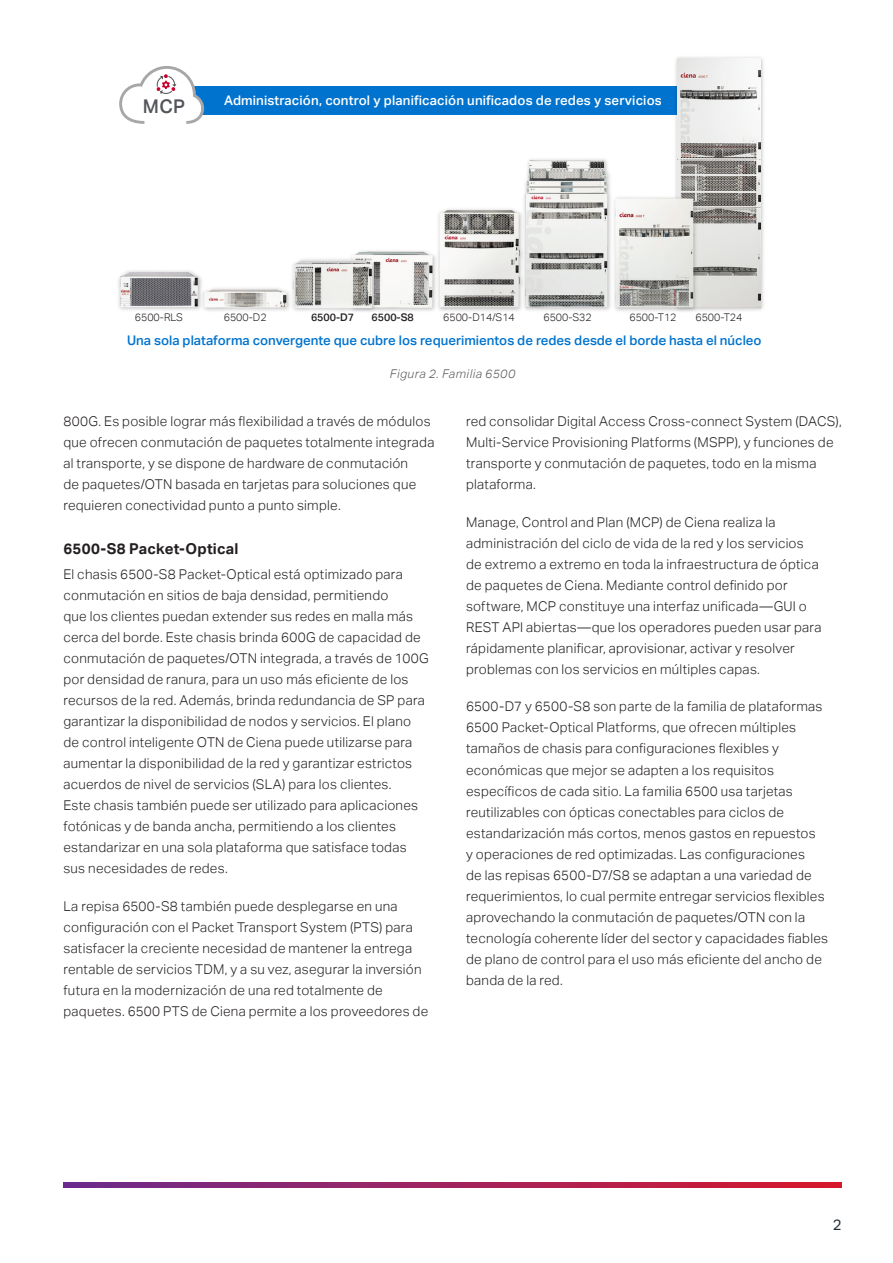
<style>
.page{position:relative;width:893px;height:1263px;background:#fff}
.page>*{position:absolute;margin:0;border:0;box-sizing:border-box;transform-origin:0 0}
.t1{font:500 18.9px "Aktiv Grotesk";color:#54555a}
.Headline_for_body_co{font:700 15px "Aktiv Grotesk";letter-spacing:.015em;color:#231f20}
.t2{font:15px "Aktiv Grotesk";color:#252f37}
.Body_Copy{font:300 13.5px/21px "Aktiv Grotesk";letter-spacing:.02em;color:#231f20}
.t3{font:500 13.2px "Aktiv Grotesk";color:#0073ce}
.t4{font:500 13.2px "Aktiv Grotesk";letter-spacing:.01em;color:#fff}
.Figure_Caption{font:italic 300 12px "Aktiv Grotesk";letter-spacing:.05em;color:#57585a}
.t5{font:300 10.65px "Aktiv Grotesk";color:#231f20}
.t6{font:500 10.65px "Aktiv Grotesk";color:#231f20}
</style>
<div class="page">
<svg style="left:63px;top:1183px;width:779px;height:4px;background:#a1225c"></svg>
<div style="left:137px;top:86px;width:609px;height:28px;background:#0073ce"></div>
<img style="left:118px;top:271px;width:83px;height:39px">
<img style="left:199px;top:285px;width:90px;height:26px">
<img style="left:204px;top:289px;width:83px;height:19px">
<img style="left:351px;top:251px;width:83px;height:58px">
<img style="left:289px;top:256px;width:89px;height:57px">
<img style="left:291px;top:258px;width:83px;height:53px">
<img style="left:437px;top:209px;width:84px;height:100px">
<img style="left:662px;top:57px;width:102px;height:254px">
<img style="left:677px;top:58px;width:84px;height:249px">
<img style="left:617px;top:194px;width:82px;height:118px">
<img style="left:615px;top:197px;width:81px;height:113px">
<img style="left:521px;top:174px;width:94px;height:137px">
<img style="left:524px;top:159px;width:85px;height:150px">
<svg style="left:119px;top:66px;width:85px;height:58px"></svg>
<p class="t1" style="left:143px;top:96px;width:44px">MCP</p>
<p class="t4" style="left:224px;top:93px;width:439px">Administración, control y planificación unificados de redes y servicios</p>
<p class="t5" style="left:135px;top:311px;width:50px">6500-RLS</p>
<p class="t5" style="left:224px;top:311px;width:44px">6500-D2</p>
<p class="t6" style="left:311px;top:311px;width:45px">6500-D7</p>
<p class="t6" style="left:371px;top:311px;width:44px">6500-S8</p>
<p class="t5" style="left:443px;top:311px;width:73px">6500-D14/S14</p>
<p class="t5" style="left:543px;top:311px;width:50px">6500-S32</p>
<p class="t5" style="left:629px;top:311px;width:49px">6500-T12</p>
<p class="t5" style="left:695px;top:311px;width:49px">6500-T24</p>
<p class="t3" style="left:127px;top:333px;width:636px">Una sola plataforma convergente que cubre los requerimientos de redes desde el borde hasta el núcleo</p>
<p class="Figure_Caption" style="left:390px;top:367px;width:127px">Figura 2. Familia 6500</p>
<p class="Body_Copy" style="left:63px;top:411px;width:372px">800G. Es posible lograr más flexibilidad a través de módulos que ofrecen conmutación de paquetes totalmente integrada al transporte, y se dispone de hardware de conmutación<br>de paquetes/OTN basada en tarjetas para soluciones que requieren conectividad punto a punto simple.</p>
<p class="Headline_for_body_co" style="left:63px;top:540px;width:177px">6500-S8 Packet-Optical</p>
<p class="Body_Copy" style="left:63px;top:563px;width:367px">El chasis 6500-S8 Packet-Optical está optimizado para conmutación en sitios de baja densidad, permitiendo<br>que los clientes puedan extender sus redes en malla más cerca del borde. Este chasis brinda 600G de capacidad de conmutación de paquetes/OTN integrada, a través de 100G por densidad de ranura, para un uso más eficiente de los recursos de la red. Además, brinda redundancia de SP para garantizar la disponibilidad de nodos y servicios. El plano de control inteligente OTN de Ciena puede utilizarse para aumentar la disponibilidad de la red y garantizar estrictos acuerdos de nivel de servicios (SLA) para los clientes.<br>Este chasis también puede ser utilizado para aplicaciones fotónicas y de banda ancha, permitiendo a los clientes estandarizar en una sola plataforma que satisface todas sus necesidades de redes.</p>
<p class="Body_Copy" style="left:63px;top:895px;width:366px">La repisa 6500-S8 también puede desplegarse en una configuración con el Packet Transport System (PTS) para satisfacer la creciente necesidad de mantener la entrega rentable de servicios TDM, y a su vez, asegurar la inversión futura en la modernización de una red totalmente de paquetes. 6500 PTS de Ciena permite a los proveedores de</p>
<p class="Body_Copy" style="left:466px;top:411px;width:377px">red consolidar Digital Access Cross-connect System (DACS), Multi-Service Provisioning Platforms (MSPP), y funciones de transporte y conmutación de paquetes, todo en la misma plataforma.</p>
<p class="Body_Copy" style="left:466px;top:512px;width:357px">Manage, Control and Plan (MCP) de Ciena realiza la administración del ciclo de vida de la red y los servicios de extremo a extremo en toda la infraestructura de óptica de paquetes de Ciena. Mediante control definido por software, MCP constituye una interfaz unificada—GUI o REST API abiertas—que los operadores pueden usar para rápidamente planificar, aprovisionar, activar y resolver problemas con los servicios en múltiples capas.</p>
<p class="Body_Copy" style="left:466px;top:696px;width:364px">6500-D7 y 6500-S8 son parte de la familia de plataformas 6500 Packet-Optical Platforms, que ofrecen múltiples tamaños de chasis para configuraciones flexibles y económicas que mejor se adapten a los requisitos específicos de cada sitio. La familia 6500 usa tarjetas reutilizables con ópticas conectables para ciclos de estandarización más cortos, menos gastos en repuestos<br>y operaciones de red optimizadas. Las configuraciones<br>de las repisas 6500-D7/S8 se adaptan a una variedad de requerimientos, lo cual permite entregar servicios flexibles aprovechando la conmutación de paquetes/OTN con la tecnología coherente líder del sector y capacidades fiables de plano de control para el uso más eficiente del ancho de banda de la red.</p>
<p class="t2" style="left:833px;top:1216px;width:10px">2</p>
</div>
